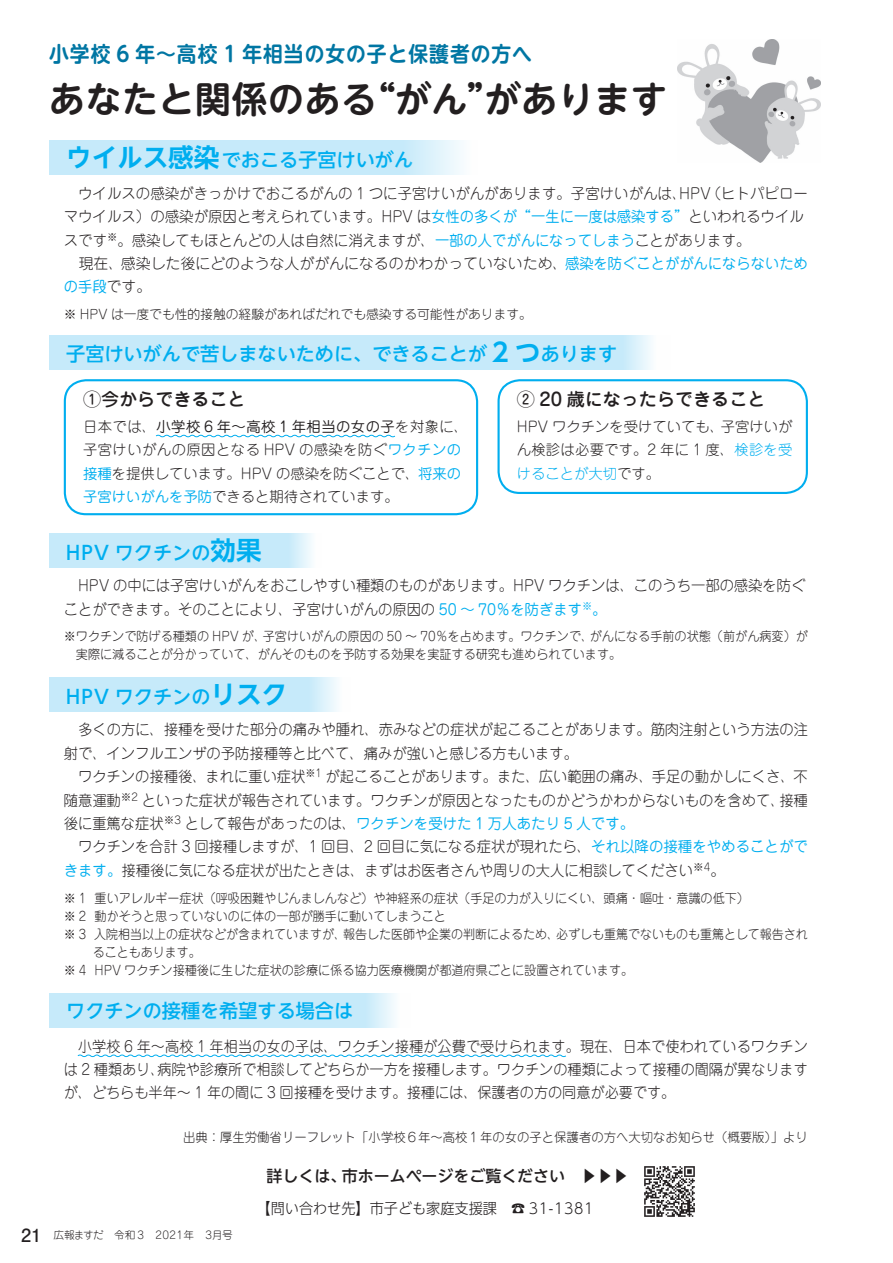
<style>
.page{position:relative;width:893px;height:1263px;background:#fff}
.page>*{position:absolute;margin:0;border:0;box-sizing:border-box;transform-origin:0 0}
.t1{font:700 36.15px "UD Shin M Go Pro De";letter-spacing:.02em;color:#231f20}
.t2{font:700 21.3px "UD Shin M Go Pro De";letter-spacing:.05em;color:#0076a3;scale:.93 1}
.t3{font:500 19.2px "UD Shin Go NT Pro";color:#00aeef}
.t4{font:500 18px "Jun 34 Pro";color:#231f20}
.t5{font:500 15.9px "UD Shin Go NT Pro";color:#231f20}
.t6{font:300 14.85px/23.4px "Jun 101 Pro";color:#231f20;scale:.96 1}
.t7{font:300 14.85px/23.4px "Jun 101 Pro";color:#231f20}
.t8{font:300 14.85px/23.4px "Jun 101 Pro";color:#231f20;text-align:justify;scale:.95 1}
.t9{font:300 14.85px "UD Shin Go NT Pro";color:#231f20;scale:.95 1}
.t10{font:14.85px "Jun 201 Pro";color:#00aeef;scale:.96 1}
.t11{font:300 14.4px/23.4px "Jun 101 Pro";color:#231f20;text-align:justify}
.t12{font:14.4px "Jun 201 Pro";letter-spacing:.03em;color:#231f20}
.t13{font:300 12.75px/18px "Jun 101 Pro";color:#231f20;scale:.95 1}
.t14{font:300 12.75px "Jun 101 Pro";color:#231f20}
.t15{font:300 10.65px "Jun 101 Pro";color:#231f20}
.s1{font-family:"UD Shin Go NT Pro De";font-weight:700;font-size:25.5px}
.s2{font-family:"Jun 201 Pro";font-weight:400;color:#00aeef}
.s3{font-family:"Jun 101 Pro";font-weight:300;color:#231f20}
.s4{font-family:"Jun 101 Pro";font-weight:300}
.s5{color:#00aeef}
.s6{font-family:"Futo Go B101 Pro";font-weight:700;font-size:18px}
</style>
<div class="page">
<img style="left:678px;top:40px;width:142px;height:123px">
<div style="left:49px;top:533px;width:272px;height:34px;background:#c6eafa"></div>
<div style="left:49px;top:335px;width:621px;height:34px;background:#c6eafa"></div>
<div style="left:49px;top:141px;width:429px;height:34px;background:#c6eafa"></div>
<div style="left:49px;top:677px;width:302px;height:34px;background:#c6eafa"></div>
<div style="left:49px;top:994px;width:362px;height:34px;background:#c6eafa"></div>
<svg style="left:77px;top:1054px;width:489px;height:4px"></svg>
<svg style="left:155px;top:434px;width:241px;height:4px"></svg>
<div style="left:64px;top:379px;width:414px;height:136px;border:2px solid #00aeef;border-radius:21px"></div>
<div style="left:497px;top:379px;width:311px;height:115px;border:2px solid #00aeef;border-radius:21px"></div>
<img style="left:644px;top:1166px;width:51px;height:51px">
<h2 class="t2" style="left:49px;top:37px;width:521px">小学校 6 年～高校 1 年相当の女の子と保護者の方へ</h2>
<h1 class="t1" style="left:49px;top:69px;width:619px">あなたと関係のある“がん”があります</h1>
<p class="t3" style="left:66px;top:144px;width:348px"><span class="s1">ウイルス感染</span>でおこる子宮けいがん</p>
<p class="t7" style="left:64px;top:180px;width:746px">　ウイルスの感染がきっかけでおこるがんの 1 つに子宮けいがんがあります。子宮けいがんは、HPV（ヒトパピローマウイルス）の感染が原因と考えられています。HPV は<span class="s2">女性の多くが“一生に一度は感染する”</span>といわれるウイルスです<sup>※</sup>。感染してもほとんどの人は自然に消えますが、<span class="s2">一部の人でがんになってしまう</span>ことがあります。<br>　現在、感染した後にどのような人ががんになるのかわかっていないため、<span class="s2">感染を防ぐことががんにならないため</span></p>
<p class="t10" style="left:64px;top:275px;width:93px">の手段<span class="s3">です。</span></p>
<p class="t14" style="left:64px;top:304px;width:470px">※ HPV は一度でも性的接触の経験があればだれでも感染する可能性があります。</p>
<p class="t3" style="left:66px;top:338px;width:552px">子宮けいがんで苦しまないために、できることが <span class="s1">2 つ</span>あります</p>
<p class="t4" style="left:83px;top:385px;width:164px">①今からできること</p>
<p class="t4" style="left:517px;top:385px;width:250px">② 20 歳になったらできること</p>
<p class="t12" style="left:83px;top:415px;width:387px"><span class="s4">日本では、</span>小学校 6 年～高校 1 年相当の女の子<span class="s4">を対象に、</span></p>
<p class="t11" style="left:83px;top:436px;width:380px">子宮けいがんの原因となる HPV の感染を防ぐ<span class="s2">ワクチンの接種</span>を提供しています。HPV の感染を防ぐことで、<span class="s2">将来の子宮けいがんを予防</span>できると期待されています。</p>
<p class="t3" style="left:66px;top:537px;width:197px">HPV ワクチンの<span class="s1">効果</span></p>
<p class="t11" style="left:517px;top:413px;width:277px">HPV ワクチンを受けていても、子宮けいがん検診は必要です。2 年に 1 度、<span class="s5">検診を受けることが大切</span>です。</p>
<p class="t6" style="left:64px;top:572px;width:774px">　HPV の中には子宮けいがんをおこしやすい種類のものがあります。HPV ワクチンは、このうち一部の感染を防ぐことができます。そのことにより、子宮けいがんの原因の <span class="s2">50 ～ 70％を防ぎます</span><sup>※</sup><span class="s2">。</span></p>
<p class="t13" style="left:76px;top:626px;width:772px;text-indent:-12px">※ワクチンで防げる種類の HPV が、子宮けいがんの原因の 50 ～ 70％を占めます。ワクチンで、がんになる手前の状態（前がん病変）が実際に減ることが分かっていて、がんそのものを予防する効果を実証する研究も進められています。</p>
<p class="t3" style="left:66px;top:681px;width:222px">HPV ワクチンの<span class="s1">リスク</span></p>
<p class="t6" style="left:64px;top:716px;width:777px">　多くの方に、接種を受けた部分の痛みや腫れ、赤みなどの症状が起こることがあります。筋肉注射という方法の注射で、インフルエンザの予防接種等と比べて、痛みが強いと感じる方もいます。<br>　ワクチンの接種後、まれに重い症状<sup>※1</sup> が起こることがあります。また、広い範囲の痛み、手足の動かしにくさ、不随意運動<sup>※2</sup> といった症状が報告されています。ワクチンが原因となったものかどうかわからないものを含めて、接種後に重篤な症状<sup>※3</sup> として報告があったのは、<span class="s2">ワクチンを受けた 1 万人あたり 5 人です。<br></span>　ワクチンを合計 3 回接種しますが、1 回目、2 回目に気になる症状が現れたら、<span class="s2">それ以降の接種をやめることができます。</span>接種後に気になる症状が出たときは、まずはお医者さんや周りの大人に相談してください<sup>※4</sup>。</p>
<p class="t13" style="left:64px;top:887px;width:785px">※ 1 重いアレルギー症状（呼吸困難やじんましんなど）や神経系の症状（手足の力が入りにくい、頭痛・嘔吐・意識の低下）<br>※ 2 動かそうと思っていないのに体の一部が勝手に動いてしまうこと<br>※ 3 入院相当以上の症状などが含まれていますが、報告した医師や企業の判断によるため、必ずしも重篤でないものも重篤として報告され　　 ることもあります。<br>※ 4 HPV ワクチン接種後に生じた症状の診療に係る協力医療機関が都道府県ごとに設置されています。</p>
<p class="t3" style="left:66px;top:995px;width:289px">ワクチンの接種を希望する場合は</p>
<p class="t8" style="left:64px;top:1032px;width:785px;text-indent:14px">小学校 6 年～高校 1 年相当の女の子は、ワクチン接種が公費で受けられます。現在、日本で使われているワクチンは 2 種類あり、病院や診療所で相談してどちらか一方を接種します。ワクチンの種類によって接種の間隔が異なりますが、どちらも半年～ 1 年の間に 3 回接種を受けます。接種には、保護者の方の同意が必要です。</p>
<p class="t14" style="left:183px;top:1127px;width:626px">出典：厚生労働省リーフレット「小学校６年～高校１年の女の子と保護者の方へ大切なお知らせ（概要版）」より</p>
<p class="t5" style="left:267px;top:1163px;width:380px">詳しくは、市ホームページをご覧ください　▶▶▶　</p>
<p class="t15" style="left:21px;top:1226px;width:213px"><span class="s6">21</span> 広報ますだ　令和 3　2021年　3月号</p>
<p class="t9" style="left:257px;top:1196px;width:356px">【問い合わせ先】市子ども家庭支援課　☎ 31-1381</p>
</div>
